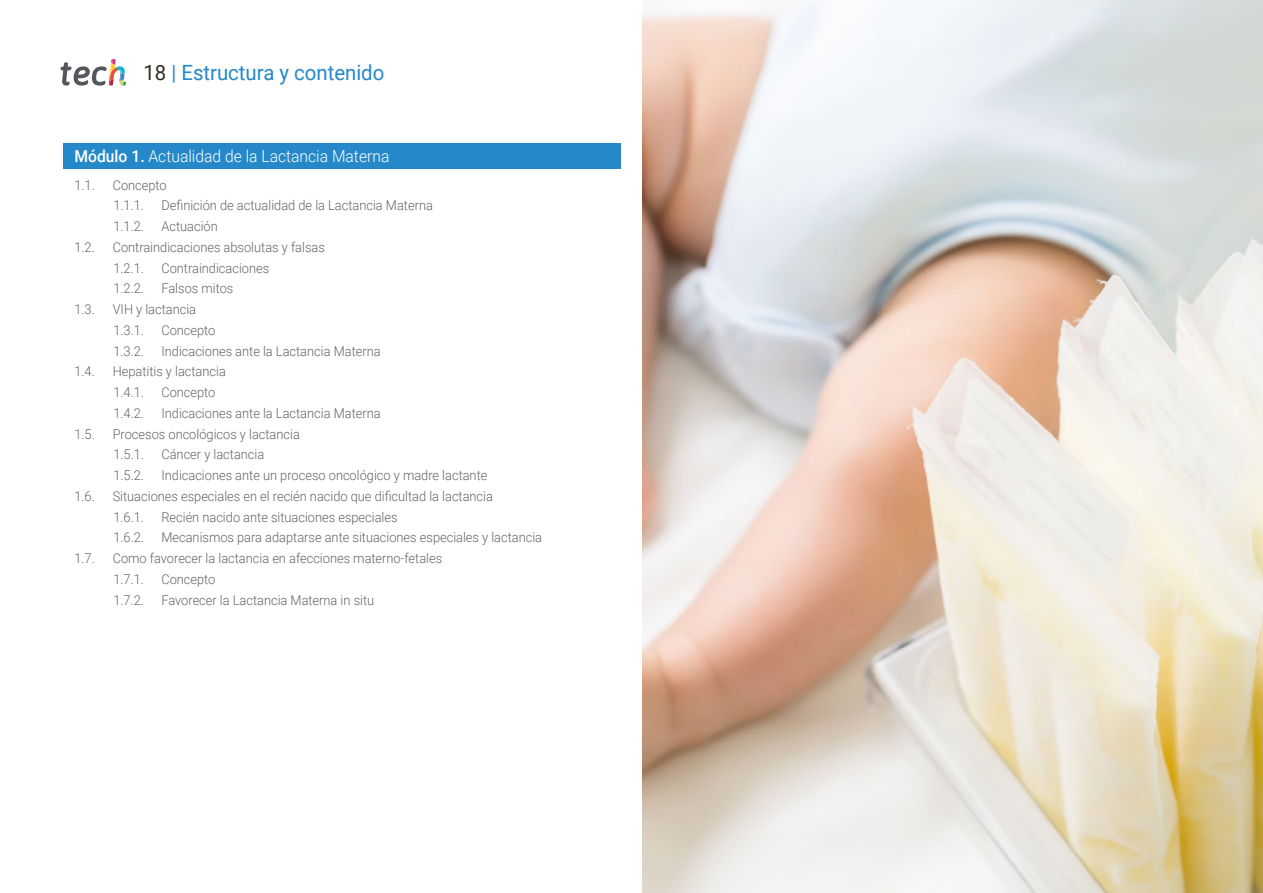
<style>
.page{position:relative;width:1263px;height:893px;background:#fff}
.page>*{position:absolute;margin:0;border:0;box-sizing:border-box;transform-origin:0 0}
.t1{font:21px "Roboto";color:#2488c9}
.t2{font:300 16.5px "Roboto";color:#fff;scale:.95 1}
.t3{font:300 13.5px/20.7px "Roboto";color:#61646a;scale:.95 1}
.s1{color:#312e20}
.s2{font-weight:500}
</style>
<div class="page">
<div style="left:63px;top:144px;width:558px;height:25px;background:#2488c9"></div>
<img style="left:642px;top:0;width:621px;height:893px">
<svg style="left:61px;top:59px;width:65px;height:27px"></svg>
<h1 class="t1" style="left:144px;top:57px;width:242px"><span class="s1">18</span> | Estructura y contenido</h1>
<p class="t2" style="left:74px;top:145px;width:333px"><span class="s2">Módulo 1.</span> Actualidad de la Lactancia Materna</p>
<p class="t3" style="left:74px;top:174px;width:23px">1.1.</p>
<p class="t3" style="left:113px;top:174px;width:58px">Concepto<br>1.1.1.</p>
<p class="t3" style="left:161px;top:195px;width:287px">Definición de actualidad de la Lactancia Materna</p>
<p class="t3" style="left:113px;top:215px;width:34px">1.1.2.</p>
<p class="t3" style="left:161px;top:215px;width:61px">Actuación</p>
<p class="t3" style="left:74px;top:236px;width:23px">1.2.</p>
<p class="t3" style="left:113px;top:236px;width:225px">Contraindicaciones absolutas y falsas<br>1.2.1.</p>
<p class="t3" style="left:161px;top:257px;width:115px">Contraindicaciones</p>
<p class="t3" style="left:113px;top:278px;width:34px">1.2.2.</p>
<p class="t3" style="left:161px;top:278px;width:77px">Falsos mitos</p>
<p class="t3" style="left:74px;top:298px;width:23px">1.3.</p>
<p class="t3" style="left:113px;top:298px;width:89px">VIH y lactancia<br>1.3.1.</p>
<p class="t3" style="left:161px;top:319px;width:58px">Concepto</p>
<p class="t3" style="left:113px;top:340px;width:34px">1.3.2.</p>
<p class="t3" style="left:161px;top:340px;width:232px">Indicaciones ante la Lactancia Materna</p>
<p class="t3" style="left:74px;top:361px;width:23px">1.4.</p>
<p class="t3" style="left:113px;top:361px;width:121px">Hepatitis y lactancia<br>1.4.1.</p>
<p class="t3" style="left:161px;top:381px;width:58px">Concepto</p>
<p class="t3" style="left:113px;top:402px;width:34px">1.4.2.</p>
<p class="t3" style="left:161px;top:402px;width:232px">Indicaciones ante la Lactancia Materna</p>
<p class="t3" style="left:74px;top:423px;width:23px">1.5.</p>
<p class="t3" style="left:113px;top:423px;width:199px">Procesos oncológicos y lactancia<br>1.5.1.</p>
<p class="t3" style="left:161px;top:444px;width:110px">Cáncer y lactancia</p>
<p class="t3" style="left:113px;top:464px;width:34px">1.5.2.</p>
<p class="t3" style="left:161px;top:464px;width:345px">Indicaciones ante un proceso oncológico y madre lactante</p>
<p class="t3" style="left:74px;top:485px;width:23px">1.6.</p>
<p class="t3" style="left:113px;top:485px;width:402px">Situaciones especiales en el recién nacido que dificultad la lactancia<br>1.6.1.</p>
<p class="t3" style="left:161px;top:506px;width:250px">Recién nacido ante situaciones especiales</p>
<p class="t3" style="left:113px;top:527px;width:34px">1.6.2.</p>
<p class="t3" style="left:161px;top:527px;width:402px">Mecanismos para adaptarse ante situaciones especiales y lactancia</p>
<p class="t3" style="left:74px;top:547px;width:23px">1.7.</p>
<p class="t3" style="left:113px;top:547px;width:348px">Como favorecer la lactancia en afecciones materno-fetales<br>1.7.1.</p>
<p class="t3" style="left:161px;top:568px;width:58px">Concepto</p>
<p class="t3" style="left:113px;top:589px;width:34px">1.7.2.</p>
<p class="t3" style="left:161px;top:589px;width:225px">Favorecer la Lactancia Materna in situ</p>
</div>
